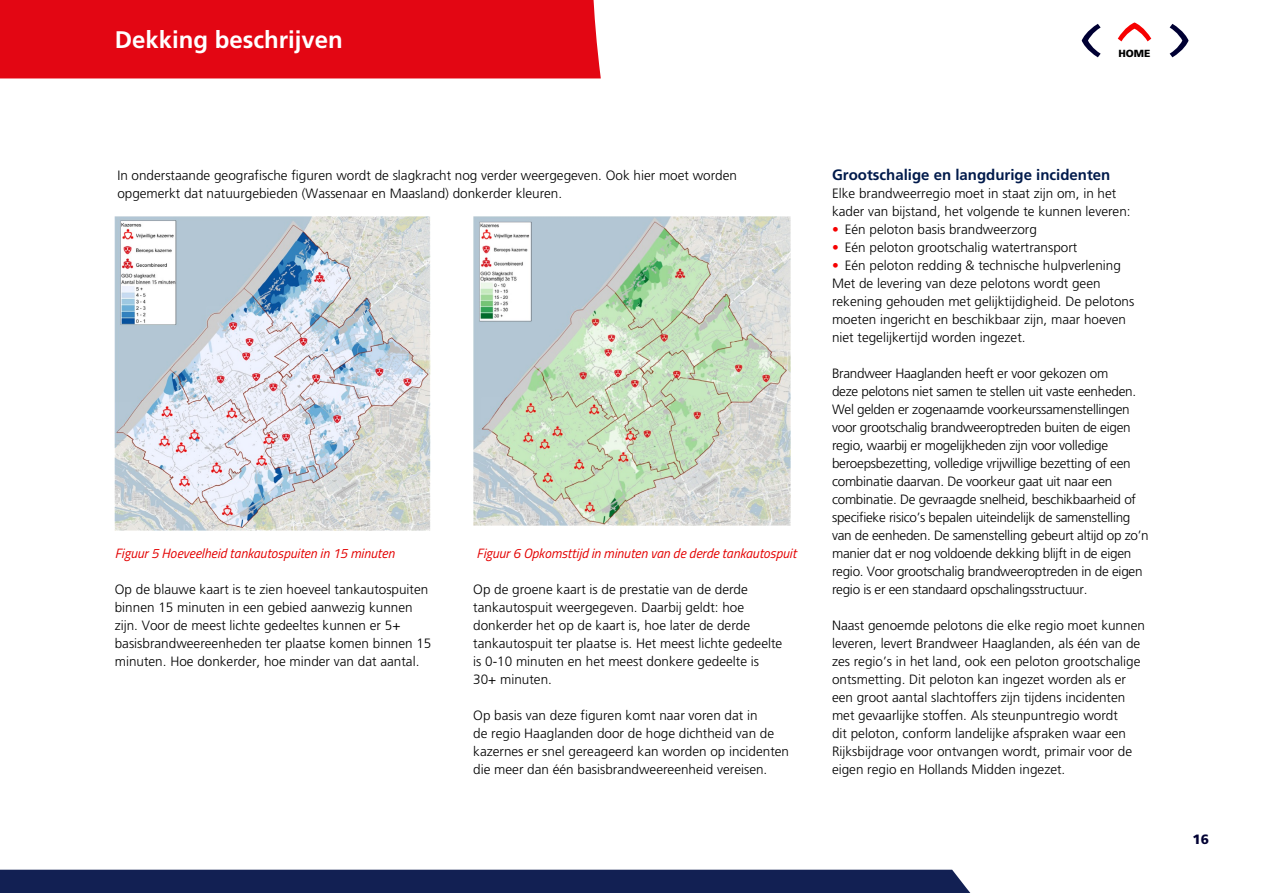
<style>
.page{position:relative;width:1263px;height:893px;background:#fff}
.page>*{position:absolute;margin:0;border:0;box-sizing:border-box;transform-origin:0 0}
.t1{font:700 24px "Fruti Bol";color:#fff}
.t2{font:700 15px "Fruti Bol";color:#001a4b}
.t3{font:300 13.5px/18px "Fruti Lig";color:#000}
.t4{font:300 13.5px/18px "Fruti Lig";letter-spacing:-.02em;color:#000}
.t5{font:italic 13.5px "Titillium Web";color:#e30000}
.t6{font:900 13.5px "Fruti Bla";color:#003}
.t7{font:900 10.35px "Fruti Bla";color:#000}
.s1{color:#f60000}
</style>
<div class="page">
<div style="left:0;top:870px;width:971px;height:23px;background:#122053"></div>
<div style="left:0;top:0;width:601px;height:78px;background:#e30613"></div>
<svg style="left:1082px;top:24px;width:18px;height:33px"></svg>
<svg style="left:1170px;top:24px;width:18px;height:33px"></svg>
<svg style="left:1118px;top:22px;width:33px;height:19px"></svg>
<img style="left:115px;top:217px;width:316px;height:313px">
<img style="left:473px;top:217px;width:317px;height:308px">
<h1 class="t1" style="left:115px;top:25px;width:230px">Dekking beschrijven</h1>
<p class="t7" style="left:1118px;top:47px;width:34px">HOME</p>
<p class="t7" style="left:1118px;top:47px;width:34px">HOME</p>
<p class="t3" style="left:117px;top:166px;width:621px">In onderstaande geografische figuren wordt de slagkracht nog verder weergegeven. Ook hier moet worden opgemerkt dat natuurgebieden (Wassenaar en Maasland) donkerder kleuren.</p>
<p class="t5" style="left:476px;top:543px;width:321px">Figuur 6 Opkomsttijd in minuten van de derde tankautospuit</p>
<p class="t5" style="left:115px;top:543px;width:281px">Figuur 5 Hoeveelheid tankautospuiten in 15 minuten</p>
<p class="t3" style="left:115px;top:580px;width:318px">Op de blauwe kaart is te zien hoeveel tankautospuiten binnen 15 minuten in een gebied aanwezig kunnen zijn. Voor de meest lichte gedeeltes kunnen er 5+ basisbrandweereenheden ter plaatse komen binnen 15 minuten. Hoe donkerder, hoe minder van dat aantal.</p>
<p class="t3" style="left:473px;top:580px;width:311px">Op de groene kaart is de prestatie van de derde tankautospuit weergegeven. Daarbij geldt: hoe donkerder het op de kaart is, hoe later de derde tankautospuit ter plaatse is. Het meest lichte gedeelte is 0-10 minuten en het meest donkere gedeelte is 30+ minuten.</p>
<p class="t3" style="left:473px;top:706px;width:317px">Op basis van deze figuren komt naar voren dat in<br>de regio Haaglanden door de hoge dichtheid van de kazernes er snel gereageerd kan worden op incidenten die meer dan één basisbrandweereenheid vereisen.</p>
<p class="t2" style="left:832px;top:166px;width:280px">Grootschalige en langdurige incidenten</p>
<p class="t3" style="left:832px;top:184px;width:300px">Elke brandweerregio moet in staat zijn om, in het kader van bijstand, het volgende te kunnen leveren:</p>
<p class="t3" style="left:832px;top:220px;width:206px"><span class="s1">•</span> Eén peloton basis brandweerzorg</p>
<p class="t3" style="left:832px;top:238px;width:247px"><span class="s1">•</span> Eén peloton grootschalig watertransport</p>
<p class="t3" style="left:832px;top:256px;width:304px"><span class="s1">•</span> Eén peloton redding &amp; technische hulpverlening Met de levering van deze pelotons wordt geen rekening gehouden met gelijktijdigheid. De pelotons moeten ingericht en beschikbaar zijn, maar hoeven niet tegelijkertijd worden ingezet.</p>
<p class="t4" style="left:832px;top:364px;width:318px">Brandweer Haaglanden heeft er voor gekozen om<br>deze pelotons niet samen te stellen uit vaste eenheden.<br>Wel gelden er zogenaamde voorkeurssamenstellingen voor grootschalig brandweeroptreden buiten de eigen regio, waarbij er mogelijkheden zijn voor volledige beroepsbezetting, volledige vrijwillige bezetting of een combinatie daarvan. De voorkeur gaat uit naar een combinatie. De gevraagde snelheid, beschikbaarheid of specifieke risico’s bepalen uiteindelijk de samenstelling van de eenheden. De samenstelling gebeurt altijd op zo’n manier dat er nog voldoende dekking blijft in de eigen regio. Voor grootschalig brandweeroptreden in de eigen regio is er een standaard opschalingsstructuur.</p>
<p class="t3" style="left:832px;top:616px;width:314px">Naast genoemde pelotons die elke regio moet kunnen leveren, levert Brandweer Haaglanden, als één van de zes regio’s in het land, ook een peloton grootschalige ontsmetting. Dit peloton kan ingezet worden als er een groot aantal slachtoffers zijn tijdens incidenten met gevaarlijke stoffen. Als steunpuntregio wordt<br>dit peloton, conform landelijke afspraken waar een Rijksbijdrage voor ontvangen wordt, primair voor de eigen regio en Hollands Midden ingezet.</p>
<p class="t6" style="left:1192px;top:831px;width:18px">16</p>
</div>
